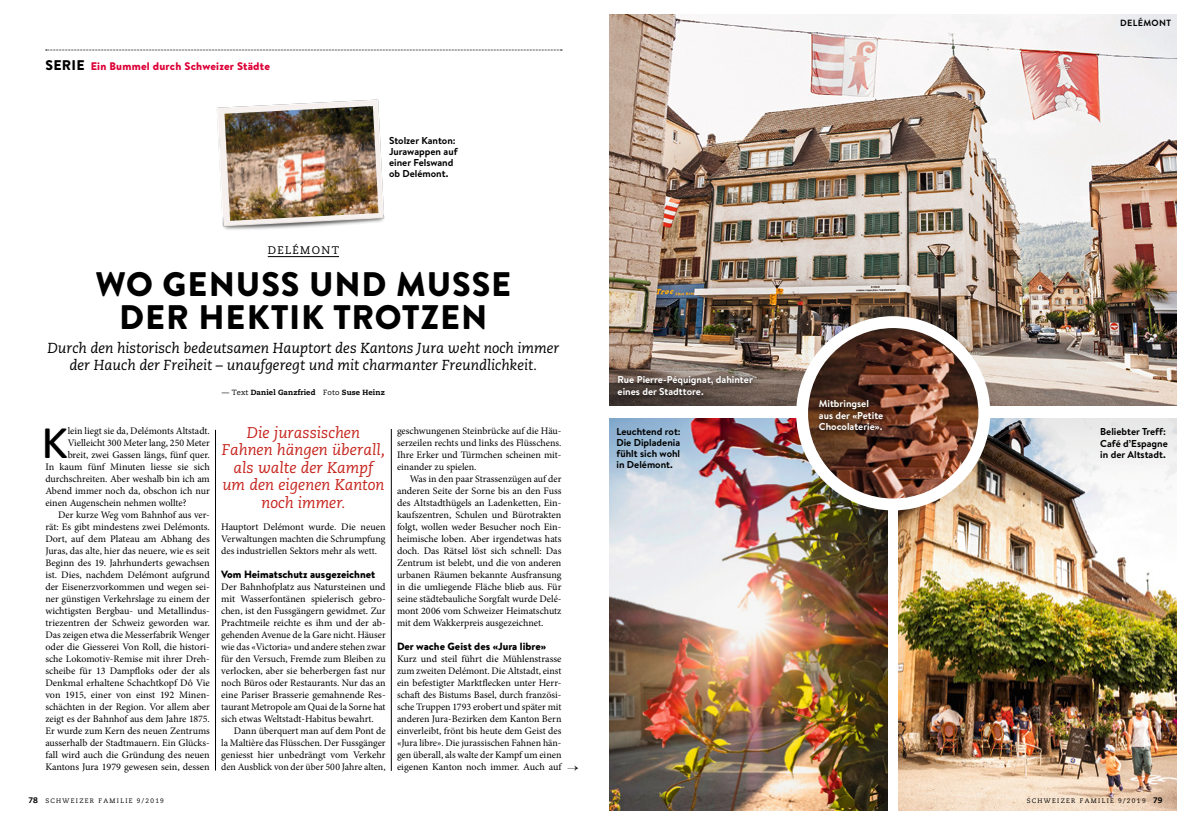
<style>
.page{position:relative;width:1191px;height:823px;background:#fff}
.page>*{position:absolute;margin:0;border:0;box-sizing:border-box;transform-origin:0 0}
._211_GS3sp_Initial_3{font:500 42.1px "Brandon Text";color:#000}
._100_Headline_Brd_34{font:900 34px/33px "Brandon Grotesque";letter-spacing:.025em;color:#000;text-align:center}
.QUOTE_Caeci_15_5pt_x{font:italic 15.5px/17.5px "Caecilia";color:#c7251e;text-align:center}
._110_Lead_CaeciItali{font:italic 14.5px/17.5px "Caecilia";color:#000;text-align:center}
.RUBRIKTITEL_gross_Br{font:900 14px "Brandon Grotesque";letter-spacing:.02em;color:#000}
._230_Zwischentitel_B{font:900 11px "Brandon Text";letter-spacing:.02em;color:#dd0037}
.SPITZTITEL_Caeci_11p{font:11px "Caecilia";letter-spacing:.125em;color:#000}
._230_Zwischentitel_B-2{font:900 10.5px "Brandon Text";color:#000}
._220_GS3sp_mEinz_x08{font:10px/12px "Minion Pro";color:#000;text-align:justify}
._220_GS3sp_oEinz_x08{font:10px/12px "Minion Pro";letter-spacing:-.005em;color:#000;text-align:justify}
._211_GS3sp_Initial_3-2{font:10px "Minion Pro";color:#000}
._300_Legende_10pt_x1{font:700 10px/11px "Brandon Text";color:#000}
._300_Legende_10pt_x1-2{font:700 10px/11px "Brandon Text";color:#fff}
.RUBRIKTITEL_klein_Br{font:700 9px "Brandon Grotesque";letter-spacing:.04em;color:#000}
.PAGINA_8pt_Zahl_x08{font:800 8px "Caecilia";color:#000}
._150_Autorenzeile_Ca{font:800 7.5px "Caecilia";letter-spacing:.015em;color:#000}
.PAGINA_6_5pt_Text_x0{font:6.5px "Caecilia";letter-spacing:.2em;color:#000}
.s1{font-weight:400}
</style>
<div class="page">
<img style="left:609px;top:14px;width:567px;height:391px">
<img style="left:899px;top:418px;width:277px;height:391px">
<img style="left:609px;top:418px;width:278px;height:391px">
<img style="left:216px;top:99px;width:169px;height:131px">
<img style="left:224px;top:106px;width:154px;height:115px">
<hr style="left:391px;top:429px;width:1px;height:341px;background:#000">
<hr style="left:215px;top:429px;width:1px;height:341px;background:#000">
<img style="left:807px;top:328px;width:177px;height:176px">
<div style="left:796px;top:316px;width:194px;height:194px;border:12px solid #fff;border-radius:50%"></div>
<hr style="left:268px;top:256px;width:71px;height:1px;background:#000">
<svg style="left:613px;top:370px;width:146px;height:32px;background:#5e5149"></svg>
<svg style="left:814px;top:395px;width:75px;height:41px;background:#532e1b"></svg>
<svg style="left:46px;top:50px;width:516px;height:1px"></svg>
<p class="RUBRIKTITEL_gross_Br" style="left:45px;top:55px;width:41px">SERIE</p>
<p class="_230_Zwischentitel_B" style="left:91px;top:58px;width:181px">Ein Bummel durch Schweizer Städte</p>
<p class="_300_Legende_10pt_x1" style="left:389px;top:135px;width:70px">Stolzer Kanton:<br>Jurawappen auf einer Felswand ob Delémont.</p>
<p class="SPITZTITEL_Caeci_11p" style="left:268px;top:243px;width:73px">DELÉMONT</p>
<p class="_100_Headline_Brd_34" style="left:95px;top:268px;width:417px">WO GENUSS UND MUSSE<br>DER HEKTIK TROTZEN</p>
<p class="_110_Lead_CaeciItali" style="left:47px;top:339px;width:513px">Durch den historisch bedeutsamen Hauptort des Kantons Jura weht noch immer der Hauch der Freiheit – unaufgeregt und mit charmanter Freundlichkeit.</p>
<p class="_150_Autorenzeile_Ca" style="left:222px;top:388px;width:164px"><span class="s1">— Text</span> Daniel Ganzfried <span class="s1">Foto</span> Suse Heinz</p>
<p class="QUOTE_Caeci_15_5pt_x" style="left:222px;top:423px;width:165px">Die jurassischen<br>Fahnen hängen überall, als walte der Kampf um den eigenen Kanton noch immer.</p>
<p class="_211_GS3sp_Initial_3" style="left:42px;top:414px;width:28px">K</p>
<p class="_211_GS3sp_Initial_3-2" style="left:68px;top:424px;width:144px">lein liegt sie da, Delémonts Altstadt.</p>
<p class="_220_GS3sp_mEinz_x08" style="left:397px;top:424px;width:166px">geschwungenen Steinbrücke auf die Häu&shy;serzeilen rechts und links des Flüsschens.<br>Ihre Erker und Türmchen scheinen mit&shy;einander zu spielen.</p>
<p class="_220_GS3sp_mEinz_x08" style="left:397px;top:472px;width:166px;text-indent:13px">Was in den paar Strassenzügen auf der anderen Seite der Sorne bis an den Fuss des Altstadthügels an Ladenketten, Ein&shy;kaufszentren, Schulen und Bürotrakten folgt, wollen weder Besucher noch Ein&shy;heimische loben. Aber irgendetwas hats doch. Das Rätsel löst sich schnell: Das Zentrum ist belebt, und die von anderen urbanen Räumen bekannte Ausfransung in die umliegende Fläche blieb aus. Für seine städtebauliche Sorgfalt wurde Delé&shy;mont 2006 vom Schweizer Heimatschutz mit dem Wakkerpreis ausgezeichnet.</p>
<p class="_230_Zwischentitel_B-2" style="left:397px;top:639px;width:151px">Der wache Geist des «Jura libre»</p>
<p class="_220_GS3sp_oEinz_x08" style="left:397px;top:652px;width:166px">Kurz und steil führt die Mühlenstrasse zum zweiten Delémont. Die Altstadt, einst ein befestigter Marktflecken unter Herr&shy;schaft des Bistums Basel, durch französi&shy;sche Truppen 1793 erobert und später mit anderen Jura-Bezirken dem Kanton Bern einverleibt, frönt bis heute dem Geist des «Jura libre». Die jurassischen Fahnen hän&shy;gen überall, als walte der Kampf um einen eigenen Kanton noch immer. Auch auf</p>
<p class="_211_GS3sp_Initial_3-2" style="left:68px;top:436px;width:144px">Vielleicht 300 Meter lang, 250 Meter</p>
<p class="_211_GS3sp_Initial_3-2" style="left:68px;top:448px;width:144px">breit, zwei Gassen längs, fünf quer.</p>
<p class="_211_GS3sp_Initial_3-2" style="left:45px;top:460px;width:166px">In kaum fünf Minuten liesse sie sich</p>
<p class="_211_GS3sp_Initial_3-2" style="left:45px;top:472px;width:166px">durchschreiten. Aber weshalb bin ich am</p>
<p class="_211_GS3sp_Initial_3-2" style="left:45px;top:484px;width:166px">Abend immer noch da, obschon ich nur</p>
<p class="_211_GS3sp_Initial_3-2" style="left:45px;top:496px;width:143px">einen Augenschein nehmen wollte?</p>
<p class="_220_GS3sp_mEinz_x08" style="left:45px;top:508px;width:166px;text-indent:13px">Der kurze Weg vom Bahnhof aus ver&shy;rät: Es gibt mindestens zwei Delémonts.<br>Dort, auf dem Plateau am Abhang des Juras, das alte, hier das neuere, wie es seit Beginn des 19. Jahrhunderts gewachsen ist. Dies, nachdem Delémont aufgrund der Eisenerzvorkommen und wegen sei&shy;ner günstigen Verkehrslage zu einem der wichtigsten Bergbau- und Metallindus&shy;triezentren der Schweiz geworden war.<br>Das zeigen etwa die Messerfabrik Wenger oder die Giesserei Von Roll, die histori&shy;sche Lokomotiv-Remise mit ihrer Dreh&shy;scheibe für 13 Dampfloks oder der als Denkmal erhaltene Schachtkopf Dô Vie von 1915, einer von einst 192 Minen&shy;schächten in der Region. Vor allem aber zeigt es der Bahnhof aus dem Jahre 1875.<br>Er wurde zum Kern des neuen Zentrums ausserhalb der Stadtmauern. Ein Glücks&shy;fall wird auch die Gründung des neuen Kantons Jura 1979 gewesen sein, dessen</p>
<p class="_220_GS3sp_mEinz_x08" style="left:221px;top:520px;width:166px">Hauptort Delémont wurde. Die neuen Verwaltungen machten die Schrumpfung des industriellen Sektors mehr als wett.</p>
<p class="_230_Zwischentitel_B-2" style="left:221px;top:567px;width:156px">Vom Heimatschutz ausgezeichnet</p>
<p class="_220_GS3sp_oEinz_x08" style="left:221px;top:580px;width:166px">Der Bahnhofplatz aus Natursteinen und mit Wasserfontänen spielerisch gebro&shy;chen, ist den Fussgängern gewidmet. Zur Prachtmeile reichte es ihm und der ab&shy;gehenden Avenue de la Gare nicht. Häuser wie das «Victoria» und andere stehen zwar für den Versuch, Fremde zum Bleiben zu verlocken, aber sie beherbergen fast nur noch Büros oder Restaurants. Nur das an eine Pariser Brasserie gemahnende Res&shy;taurant Metropole am Quai de la Sorne hat sich etwas Weltstadt-Habitus bewahrt.</p>
<p class="_220_GS3sp_mEinz_x08" style="left:221px;top:724px;width:166px;text-indent:13px">Dann überquert man auf dem Pont de la Maltière das Flüsschen. Der Fussgänger geniesst hier unbedrängt vom Verkehr den Ausblick von der über 500 Jahre alten,</p>
<p class="_300_Legende_10pt_x1-2" style="left:617px;top:373px;width:137px;line-height:12px">Rue Pierre-Péquignat, dahinter eines der Stadttore.</p>
<p class="_300_Legende_10pt_x1" style="left:616px;top:426px;width:66px;text-align:justify">Leuchtend rot:<br>Die Dipladenia fühlt sich wohl in Delémont.</p>
<p class="_300_Legende_10pt_x1-2" style="left:819px;top:398px;width:66px">Mitbringsel aus der «Petite<br>Chocolaterie».</p>
<p class="RUBRIKTITEL_klein_Br" style="left:1120px;top:17px;width:52px">DELÉMONT</p>
<p class="_300_Legende_10pt_x1" style="left:1100px;top:426px;width:69px">Beliebter Treff:<br>Café d’Espagne in der Altstadt.</p>
<p class="PAGINA_8pt_Zahl_x08" style="left:28px;top:794px;width:11px">78</p>
<p class="PAGINA_6_5pt_Text_x0" style="left:45px;top:796px;width:120px">SCHWEIZER FAMILIE 9/2019</p>
<p class="PAGINA_6_5pt_Text_x0" style="left:1026px;top:796px;width:120px">SCHWEIZER FAMILIE 9/2019</p>
<p class="PAGINA_8pt_Zahl_x08" style="left:1153px;top:794px;width:11px">79</p>
</div>
